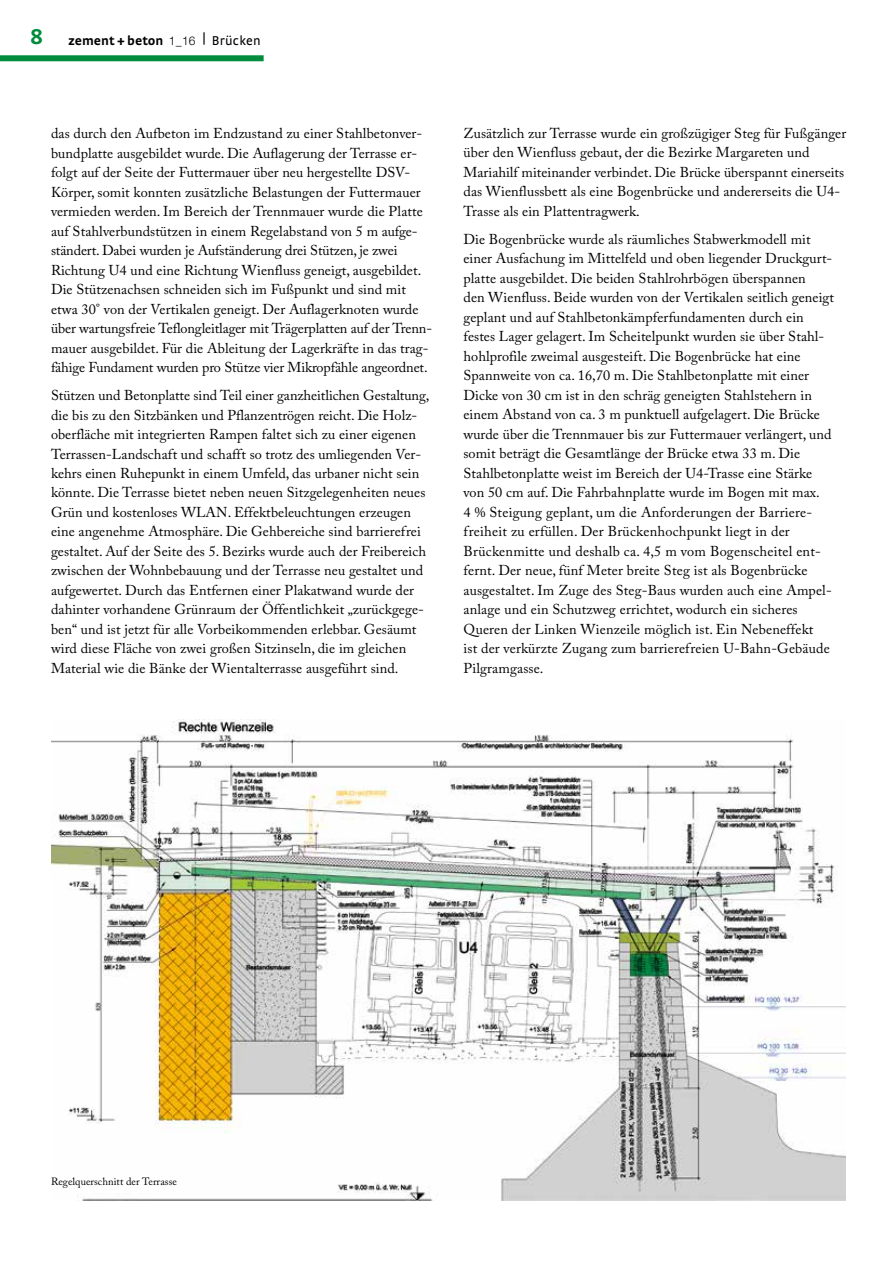
<style>
.page{position:relative;width:893px;height:1263px;background:#fff}
.page>*{position:absolute;margin:0;border:0;box-sizing:border-box;transform-origin:0 0}
.t1{font:14.25px/19.5px "Adobe Caslon Pro";letter-spacing:.005em;color:#000}
.t2{font:700 13.5px "Strada";color:#000}
.t3{font:10.5px "Adobe Caslon Pro";letter-spacing:.005em;color:#000}
.s1{font-family:"Strada TF";font-size:22.5px;color:#008c3c}
.s2{font-family:"Helvetica Neue LT";font-weight:300;font-size:12px}
.s3{font-weight:400}
</style>
<div class="page">
<div style="left:0;top:55px;width:264px;height:6px;background:#008c3c"></div>
<img style="left:51px;top:719px;width:795px;height:482px">
<p class="t2" style="left:30px;top:32px;width:232px"><span class="s1">8</span> zement + beton <span class="s2">1_16</span> <sup>|</sup> <span class="s3">Brücken</span></p>
<p class="t1" style="left:51px;top:123px;width:383px">das durch den Aufbeton im Endzustand zu einer Stahlbetonver&shy;bundplatte ausgebildet wurde. Die Auflagerung der Terrasse er&shy;folgt auf der Seite der Futtermauer über neu hergestellte DSV-Körper, somit konnten zusätzliche Belastungen der Futtermauer vermieden werden. Im Bereich der Trennmauer wurde die Platte auf Stahlverbundstützen in einem Regelabstand von 5 m aufge&shy;ständert. Dabei wurden je Aufständerung drei Stützen, je zwei Richtung U4 und eine Richtung Wienfluss geneigt, ausgebildet.<br>Die Stützenachsen schneiden sich im Fußpunkt und sind mit etwa 30° von der Vertikalen geneigt. Der Auflagerknoten wurde über wartungsfreie Teflongleitlager mit Trägerplatten auf der Trenn&shy;mauer ausgebildet. Für die Ableitung der Lagerkräfte in das trag&shy;fähige Fundament wurden pro Stütze vier Mikropfähle angeordnet.</p>
<p class="t1" style="left:51px;top:385px;width:380px">Stützen und Betonplatte sind Teil einer ganzheitlichen Gestaltung, die bis zu den Sitzbänken und Pflanzentrögen reicht. Die Holz&shy;oberfläche mit integrierten Rampen faltet sich zu einer eigenen Terrassen-Landschaft und schafft so trotz des umliegenden Ver&shy;kehrs einen Ruhepunkt in einem Umfeld, das urbaner nicht sein könnte. Die Terrasse bietet neben neuen Sitzgelegenheiten neues Grün und kostenloses WLAN. Effektbeleuchtungen erzeugen eine angenehme Atmosphäre. Die Gehbereiche sind barrierefrei gestaltet. Auf der Seite des 5. Bezirks wurde auch der Freibereich zwischen der Wohnbebauung und der Terrasse neu gestaltet und aufgewertet. Durch das Entfernen einer Plakatwand wurde der dahinter vorhandene Grünraum der Öffentlichkeit „zurückgege&shy;ben“ und ist jetzt für alle Vorbeikommenden erlebbar. Gesäumt wird diese Fläche von zwei großen Sitzinseln, die im gleichen Material wie die Bänke der Wientalterrasse ausgeführt sind.</p>
<p class="t1" style="left:463px;top:123px;width:384px">Zusätzlich zur Terrasse wurde ein großzügiger Steg für Fußgänger über den Wienfluss gebaut, der die Bezirke Margareten und Mariahilf miteinander verbindet. Die Brücke überspannt einerseits das Wienflussbett als eine Bogenbrücke und andererseits die U4- Trasse als ein Plattentragwerk.</p>
<p class="t1" style="left:463px;top:229px;width:372px">Die Bogenbrücke wurde als räumliches Stabwerkmodell mit einer Ausfachung im Mittelfeld und oben liegender Druckgurt&shy;platte ausgebildet. Die beiden Stahlrohrbögen überspannen<br>den Wienfluss. Beide wurden von der Vertikalen seitlich geneigt geplant und auf Stahlbetonkämpferfundamenten durch ein festes Lager gelagert. Im Scheitelpunkt wurden sie über Stahl&shy;hohlprofile zweimal ausgesteift. Die Bogenbrücke hat eine Spannweite von ca. 16,70 m. Die Stahlbetonplatte mit einer Dicke von 30 cm ist in den schräg geneigten Stahlstehern in einem Abstand von ca. 3 m punktuell aufgelagert. Die Brücke wurde über die Trennmauer bis zur Futtermauer verlängert, und somit beträgt die Gesamtlänge der Brücke etwa 33 m. Die Stahlbetonplatte weist im Bereich der U4-Trasse eine Stärke von 50 cm auf. Die Fahrbahnplatte wurde im Bogen mit max.<br>4 % Steigung geplant, um die Anforderungen der Barriere&shy;freiheit zu erfüllen. Der Brückenhochpunkt liegt in der Brückenmitte und deshalb ca. 4,5 m vom Bogenscheitel ent&shy;fernt. Der neue, fünf Meter breite Steg ist als Bogenbrücke ausgestaltet. Im Zuge des Steg-Baus wurden auch eine Ampel&shy;anlage und ein Schutzweg errichtet, wodurch ein sicheres Queren der Linken Wienzeile möglich ist. Ein Nebeneffekt<br>ist der verkürzte Zugang zum barrierefreien U-Bahn-Gebäude Pilgramgasse.</p>
<p class="t3" style="left:51px;top:1175px;width:127px">Regelquerschnitt der Terrasse</p>
</div>
